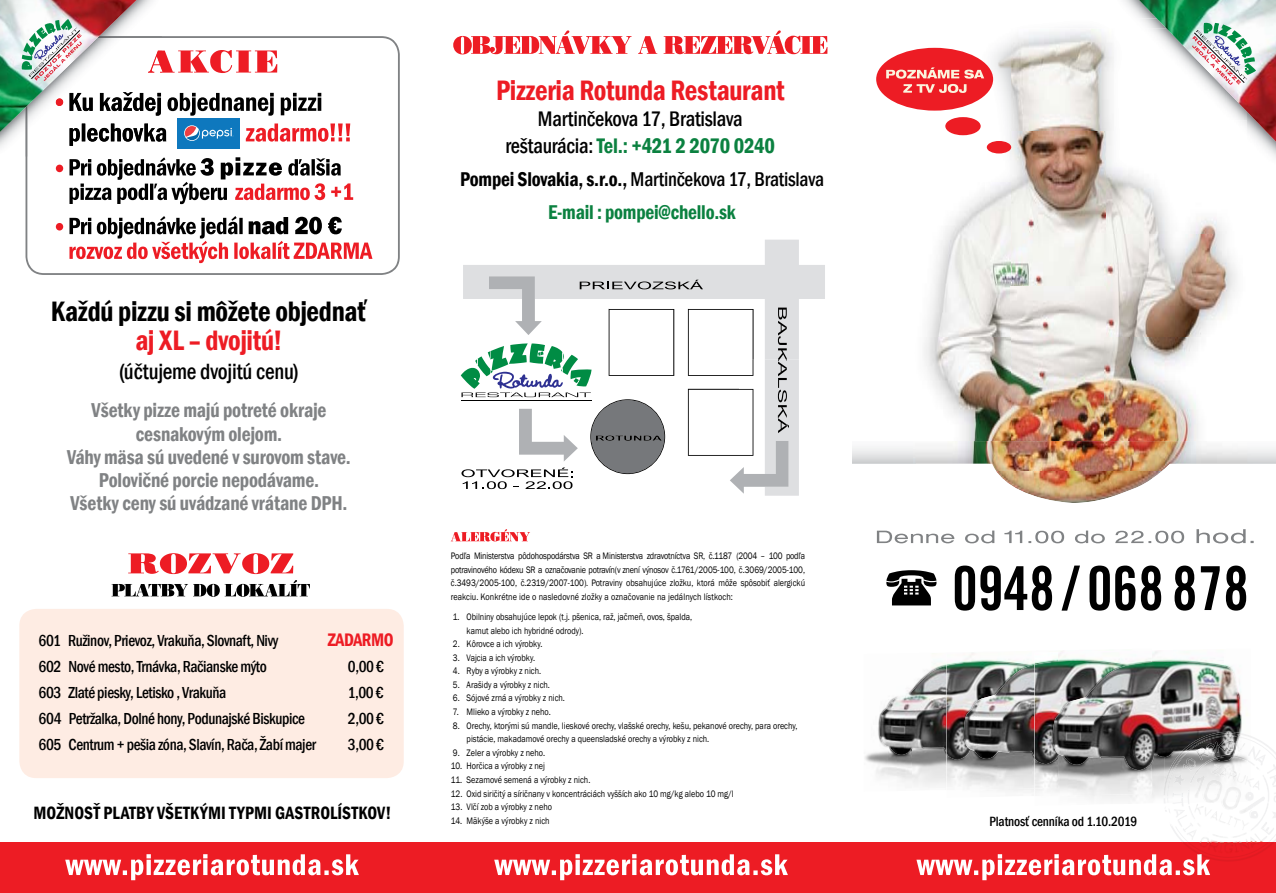
<style>
.page{position:relative;width:1276px;height:893px;background:#fff}
.page>*{position:absolute;margin:0;border:0;box-sizing:border-box;transform-origin:0 0}
.t1{font:600 condensed 28.95px "Franklin Gothic";letter-spacing:-.01em;color:#ed1c24;scale:.95 1}
.t2{font:600 condensed 28.8px "Franklin Gothic";letter-spacing:-.01em;color:#000;scale:.95 1}
.t3{font:600 condensed 28.8px "Franklin Gothic";letter-spacing:-.01em;color:#ed1c24;scale:.95 1}
.t4{font:500 condensed 22.65px "Franklin Gothic";letter-spacing:-.01em;color:#000;scale:.95 1}
.t5{font:500 condensed 21.75px/26.5px "Franklin Gothic";letter-spacing:-.01em;color:#000;text-align:center;scale:.95 1}
.t6{font:600 condensed 20.55px/23.2px "Franklin Gothic";letter-spacing:-.01em;color:#808284;text-align:center;scale:.95 1}
.t7{font:500 condensed 20.55px/32.8px "Franklin Gothic";letter-spacing:-.01em;color:#000;text-align:center;scale:.95 1}
.t8{font:600 condensed 18.6px "Franklin Gothic";letter-spacing:-.025em;color:#ed1c24;scale:.94 1}
.t9{font:600 condensed 18.3px "Franklin Gothic";letter-spacing:.005em;color:#000;scale:.95 1}
.t10{font:500 condensed 16.35px "Franklin Gothic";letter-spacing:-.025em;color:#000;scale:.94 1}
.t11{font:500 condensed 13.8px "Franklin Gothic";letter-spacing:-.01em;color:#000}
.t12{font:9.6px/13.6px "Franklin Gothic";color:#000;scale:.85 1}
.t13{font:1.5px/1.5px "Myriad Pro";color:#000;text-align:center;scale:.8 1}
.s1{font-weight:600;color:#0b8140}
.s2{font-weight:600}
</style>
<div class="page">
<img style="left:1010px;top:29px;width:104px;height:102px">
<img style="left:915px;top:42px;width:95px;height:399px">
<img style="left:1010px;top:131px;width:227px;height:310px">
<img style="left:915px;top:441px;width:332px;height:23px">
<svg style="left:876px;top:464px;width:378px;height:142px"></svg>
<div style="left:0;top:842px;width:1276px;height:51px;background:#ed1c24"></div>
<img style="left:1114px;top:131px;width:123px;height:36px">
<svg style="left:1127px;top:0;width:149px;height:154px"></svg>
<div style="left:945px;top:117px;width:35px;height:18px;background:#ed1c24;border-radius:50%"></div>
<div style="left:986px;top:141px;width:25px;height:12px;background:#ed1c24;border-radius:50%"></div>
<div style="left:876px;top:48px;width:117px;height:63px;background:#ed1c24;border-radius:50%"></div>
<svg style="left:886px;top:67px;width:98px;height:26px"></svg>
<img style="left:865px;top:718px;width:14px;height:57px">
<img style="left:1151px;top:651px;width:61px;height:10px">
<img style="left:1048px;top:650px;width:103px;height:11px">
<img style="left:1034px;top:652px;width:24px;height:9px">
<svg style="left:453px;top:30px;width:374px;height:24px"></svg>
<svg style="left:461px;top:239px;width:364px;height:257px"></svg>
<div style="left:19px;top:609px;width:385px;height:169px;background:#feece3;border-radius:17px"></div>
<svg style="left:111px;top:580px;width:199px;height:17px"></svg>
<svg style="left:128px;top:553px;width:165px;height:21px"></svg>
<svg style="left:494px;top:854px;width:294px;height:26px"></svg>
<svg style="left:65px;top:854px;width:294px;height:26px"></svg>
<svg style="left:451px;top:529px;width:79px;height:12px"></svg>
<svg style="left:26px;top:36px;width:374px;height:239px"></svg>
<div style="left:177px;top:119px;width:62px;height:29px;background:#0e78be"></div>
<svg style="left:69px;top:216px;width:303px;height:47px"></svg>
<svg style="left:69px;top:157px;width:284px;height:47px"></svg>
<svg style="left:56px;top:165px;width:7px;height:7px"></svg>
<svg style="left:56px;top:223px;width:7px;height:8px"></svg>
<img style="left:26px;top:146px;width:136px;height:11px">
<svg style="left:0;top:0;width:350px;height:146px"></svg>
<svg style="left:954px;top:565px;width:292px;height:46px"></svg>
<svg style="left:886px;top:570px;width:50px;height:35px"></svg>
<svg style="left:877px;top:529px;width:376px;height:14px"></svg>
<svg style="left:879px;top:661px;width:397px;height:219px"></svg>
<img style="left:1215px;top:740px;width:19px;height:13px">
<img style="left:1173px;top:810px;width:21px;height:19px">
<img style="left:1247px;top:760px;width:23px;height:71px">
<img style="left:1173px;top:758px;width:21px;height:28px">
<h2 class="t2" style="left:51px;top:292px;width:335px">Každú pizzu si môžete objednať</h2>
<h2 class="t3" style="left:135px;top:321px;width:157px">aj XL – dvojitú!</h2>
<h3 class="t4" style="left:119px;top:356px;width:191px">(účtujeme dvojitú cenu)</h3>
<h3 class="t6" style="left:67px;top:398px;width:300px">Všetky pizze majú potreté okraje cesnakovým olejom.<br>Váhy mäsa sú uvedené v surovom stave.<br>Polovičné porcie nepodávame.<br>Všetky ceny sú uvádzané vrátane DPH.</h3>
<p class="t13" style="left:162px;top:306px;width:10px">CYAN 100<br>MAGENTA 42<br>YELLOW 0<br>BLACK 0</p>
<p class="t13" style="left:172px;top:310px;width:7px">BLACK 3</p>
<p class="t13" style="left:180px;top:306px;width:11px">CYAN 0<br>MAGENTA 100<br>YELLOW 82<br>BLACK 0</p>
<h3 class="t10" style="left:39px;top:630px;width:256px">601 Ružinov, Prievoz, Vrakuňa, Slovnaft, Nivy</h3>
<h3 class="t8" style="left:328px;top:627px;width:71px">ZADARMO</h3>
<h3 class="t10" style="left:39px;top:656px;width:244px">602 Nové mesto, Trnávka, Račianske mýto</h3>
<h3 class="t10" style="left:348px;top:656px;width:40px">0,00 €</h3>
<h3 class="t10" style="left:39px;top:682px;width:201px">603 Zlaté piesky, Letisko , Vrakuňa</h3>
<h3 class="t10" style="left:348px;top:682px;width:40px">1,00 €</h3>
<h3 class="t10" style="left:39px;top:708px;width:285px">604 Petržalka, Dolné hony, Podunajské Biskupice</h3>
<h3 class="t10" style="left:348px;top:708px;width:40px">2,00 €</h3>
<h3 class="t10" style="left:39px;top:734px;width:297px">605 Centrum + pešia zóna, Slavín, Rača, Žabí majer</h3>
<h3 class="t10" style="left:348px;top:734px;width:40px">3,00 €</h3>
<h3 class="t9" style="left:34px;top:800px;width:378px">MOŽNOSŤ PLATBY VŠETKÝMI TYPMI GASTROLÍSTKOV!</h3>
<h1 class="t1" style="left:496px;top:71px;width:305px">Pizzeria Rotunda Restaurant</h1>
<h3 class="t5" style="left:505px;top:106px;width:285px">Martinčekova 17, Bratislava reštaurácia: <span class="s1">Tel.: +421 2 2070 0240</span></h3>
<h3 class="t7" style="left:460px;top:162px;width:384px"><span class="s2">Pompei Slovakia, s.r.o.,</span> Martinčekova 17, Bratislava<br><span class="s1">E-mail : pompei@chello.sk</span></h3>
<p class="t12" style="left:451px;top:549px;width:418px;text-align:justify">Podľa Ministerstva pôdohospodárstva SR a Ministerstva zdravotníctva SR, č.1187 (2004 – 100 podľa potravinového kódexu SR a označovanie potravín(v znení výnosov č.1761/2005-100, č.3069/2005-100, č.3493/2005-100, č.2319/2007-100). Potraviny obsahujúce zložku, ktorá môže spôsobiť alergickú reakciu. Konkrétne ide o nasledovné zložky a označovanie na jedálnych lístkoch:</p>
<p class="t12" style="left:466px;top:610px;width:267px;text-indent:-14px">1. Obilniny obsahujúce lepok (t.j. pšenica, raž, jačmeň, ovos, špalda, kamut alebo ich hybridné odrody).</p>
<p class="t12" style="left:453px;top:637px;width:107px">2. Kôrovce a ich výrobky.</p>
<p class="t12" style="left:453px;top:651px;width:98px">3. Vajcia a ich výrobky.</p>
<p class="t12" style="left:453px;top:664px;width:105px">4. Ryby a výrobky z nich.</p>
<p class="t12" style="left:453px;top:678px;width:116px">5. Arašidy a výrobky z nich.</p>
<p class="t12" style="left:453px;top:692px;width:133px">6. Sójové zrná a výrobky z nich.</p>
<p class="t12" style="left:453px;top:705px;width:117px">7. Mlieko a výrobky z neho.</p>
<p class="t12" style="left:466px;top:719px;width:391px;text-indent:-14px">8. Orechy, ktorými sú mandle, lieskové orechy, vlašské orechy, kešu, pekanové orechy, para orechy, pistácie, makadamové orechy a queensladské orechy a výrobky z nich.</p>
<p class="t12" style="left:453px;top:746px;width:110px">9. Zeler a výrobky z neho.</p>
<p class="t12" style="left:451px;top:760px;width:112px">10. Horčica a výrobky z nej</p>
<p class="t12" style="left:451px;top:773px;width:166px">11. Sezamové semená a výrobky z nich.</p>
<p class="t12" style="left:451px;top:787px;width:334px">12. Oxid siričitý a síričnany v koncentráciách vyšších ako 10 mg/kg alebo 10 mg/l</p>
<p class="t12" style="left:451px;top:800px;width:121px">13. Vlčí zob a výrobky z neho</p>
<p class="t12" style="left:451px;top:814px;width:118px">14. Mäkýše a výrobky z nich</p>
<h3 class="t11" style="left:989px;top:813px;width:149px">Platnosť cenníka od 1.10.2019</h3>
</div>
